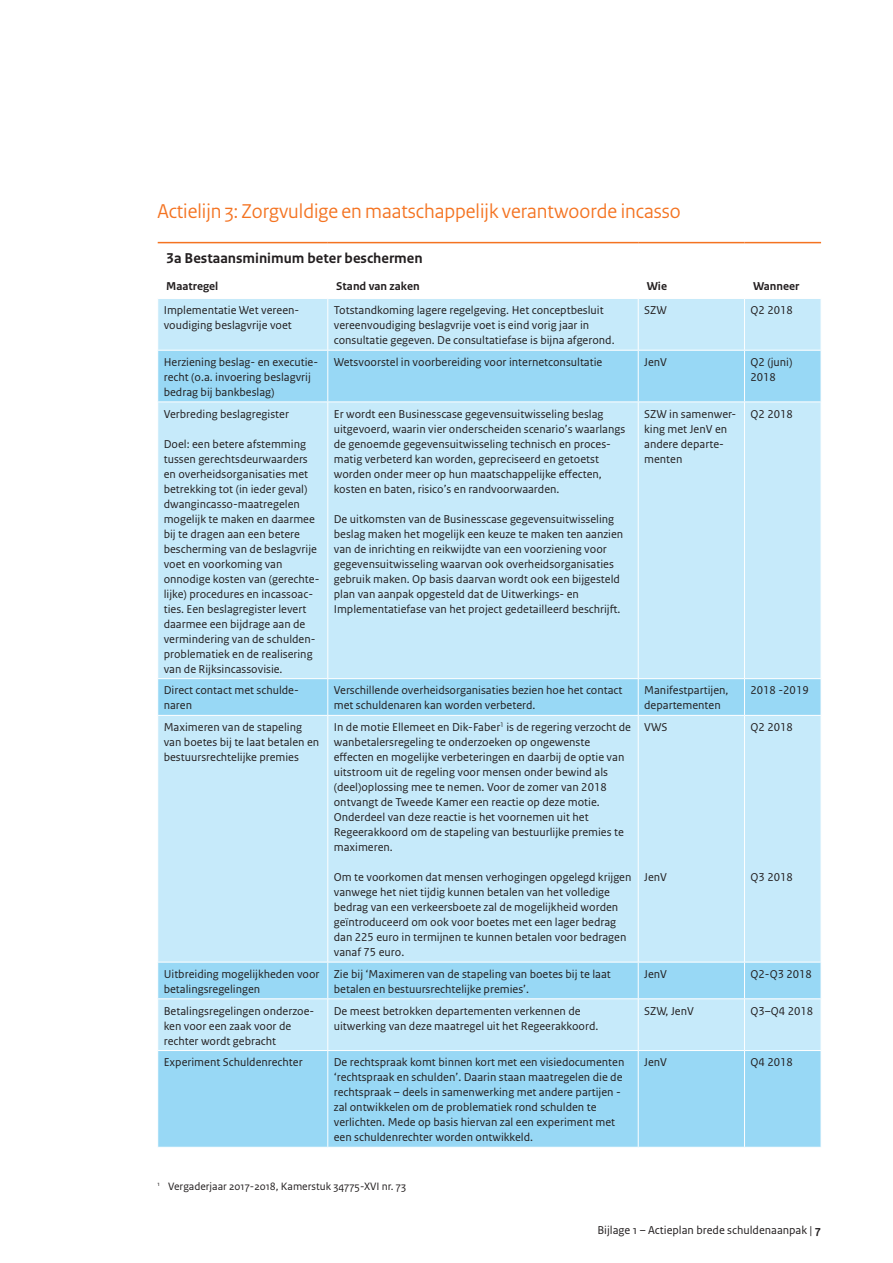
<style>
.page{position:relative;width:893px;height:1263px;background:#fff}
.page>*{position:absolute;margin:0;border:0;box-sizing:border-box;transform-origin:0 0}
._04_RO_Paragraafkop{font:21px "Rijksoverheid Sans Heading";color:#f47321}
._30_RO_Tabel_Kop{font:700 15px "Rijksoverheid Sans Text";color:#231f20}
._32_RO_Tabel_Broodte{font:12px/15px "Rijksoverheid Sans Text";color:#231f20}
._31_RO_Tabel_Tussenk{font:700 12px "Rijksoverheid Sans Text";color:#231f20}
._14_RO_Voetnoot{font:11.25px "Rijksoverheid Sans Text";color:#231f20}
.s1{font-weight:700}
</style>
<div class="page">
<div style="left:158px;top:299px;width:663px;height:51px;background:#c6eafa"></div>
<svg style="left:158px;top:351px;width:663px;height:796px;background:#b9e5f8"></svg>
<hr style="left:327px;top:299px;width:1px;height:51px;background:#fff">
<hr style="left:638px;top:299px;width:1px;height:51px;background:#fff">
<hr style="left:744px;top:299px;width:1px;height:51px;background:#fff">
<hr style="left:327px;top:351px;width:1px;height:50px;background:#fff">
<hr style="left:638px;top:351px;width:1px;height:50px;background:#fff">
<hr style="left:744px;top:351px;width:1px;height:50px;background:#fff">
<hr style="left:157px;top:401px;width:171px;height:1px;background:#fff">
<hr style="left:328px;top:401px;width:310px;height:1px;background:#fff">
<hr style="left:327px;top:402px;width:1px;height:276px;background:#fff">
<hr style="left:638px;top:401px;width:106px;height:1px;background:#fff">
<hr style="left:638px;top:402px;width:1px;height:276px;background:#fff">
<hr style="left:744px;top:401px;width:77px;height:1px;background:#fff">
<hr style="left:744px;top:402px;width:1px;height:276px;background:#fff">
<hr style="left:157px;top:678px;width:171px;height:1px;background:#fff">
<hr style="left:328px;top:678px;width:310px;height:1px;background:#fff">
<hr style="left:327px;top:679px;width:1px;height:36px;background:#fff">
<hr style="left:638px;top:678px;width:106px;height:1px;background:#fff">
<hr style="left:638px;top:679px;width:1px;height:36px;background:#fff">
<hr style="left:744px;top:678px;width:77px;height:1px;background:#fff">
<hr style="left:744px;top:679px;width:1px;height:36px;background:#fff">
<hr style="left:157px;top:715px;width:171px;height:1px;background:#fff">
<hr style="left:328px;top:715px;width:310px;height:1px;background:#fff">
<hr style="left:327px;top:716px;width:1px;height:246px;background:#fff">
<hr style="left:638px;top:715px;width:106px;height:1px;background:#fff">
<hr style="left:638px;top:716px;width:1px;height:246px;background:#fff">
<hr style="left:744px;top:715px;width:77px;height:1px;background:#fff">
<hr style="left:744px;top:716px;width:1px;height:246px;background:#fff">
<hr style="left:157px;top:962px;width:171px;height:1px;background:#fff">
<hr style="left:328px;top:962px;width:310px;height:1px;background:#fff">
<hr style="left:327px;top:962px;width:1px;height:36px;background:#fff">
<hr style="left:638px;top:962px;width:106px;height:1px;background:#fff">
<hr style="left:638px;top:962px;width:1px;height:36px;background:#fff">
<hr style="left:744px;top:962px;width:77px;height:1px;background:#fff">
<hr style="left:744px;top:962px;width:1px;height:36px;background:#fff">
<hr style="left:157px;top:998px;width:171px;height:1px;background:#fff">
<hr style="left:328px;top:998px;width:310px;height:1px;background:#fff">
<hr style="left:327px;top:999px;width:1px;height:51px;background:#fff">
<hr style="left:638px;top:998px;width:106px;height:1px;background:#fff">
<hr style="left:638px;top:999px;width:1px;height:51px;background:#fff">
<hr style="left:744px;top:998px;width:77px;height:1px;background:#fff">
<hr style="left:744px;top:999px;width:1px;height:51px;background:#fff">
<hr style="left:157px;top:1050px;width:171px;height:1px;background:#fff">
<hr style="left:328px;top:1050px;width:310px;height:1px;background:#fff">
<hr style="left:327px;top:1051px;width:1px;height:96px;background:#fff">
<hr style="left:638px;top:1050px;width:106px;height:1px;background:#fff">
<hr style="left:638px;top:1051px;width:1px;height:96px;background:#fff">
<hr style="left:744px;top:1050px;width:77px;height:1px;background:#fff">
<hr style="left:744px;top:1051px;width:1px;height:96px;background:#fff">
<hr style="left:158px;top:242px;width:170px;height:1px;background:#f47321">
<hr style="left:328px;top:242px;width:310px;height:1px;background:#f47321">
<hr style="left:638px;top:242px;width:106px;height:1px;background:#f47321">
<hr style="left:744px;top:242px;width:77px;height:1px;background:#f47321">
<p class="_04_RO_Paragraafkop" style="left:157px;top:199px;width:525px">Actielijn 3: Zorgvuldige en maatschappelijk verantwoorde incasso</p>
<p class="_30_RO_Tabel_Kop" style="left:166px;top:250px;width:258px">3a Bestaansminimum beter beschermen</p>
<p class="_31_RO_Tabel_Tussenk" style="left:166px;top:279px;width:54px">Maatregel</p>
<p class="_31_RO_Tabel_Tussenk" style="left:336px;top:279px;width:85px">Stand van zaken</p>
<p class="_31_RO_Tabel_Tussenk" style="left:647px;top:279px;width:22px">Wie</p>
<p class="_31_RO_Tabel_Tussenk" style="left:753px;top:279px;width:48px">Wanneer</p>
<p class="_32_RO_Tabel_Broodte" style="left:164px;top:303px;width:135px">Implementatie Wet vereen&shy;voudiging beslagvrije voet</p>
<p class="_32_RO_Tabel_Broodte" style="left:334px;top:303px;width:282px">Totstandkoming lagere regelgeving. Het conceptbesluit vereenvoudiging beslagvrije voet is eind vorig jaar in consultatie gegeven. De consultatiefase is bijna afgerond.</p>
<p class="_32_RO_Tabel_Broodte" style="left:644px;top:303px;width:24px">SZW</p>
<p class="_32_RO_Tabel_Broodte" style="left:750px;top:303px;width:44px">Q2 2018</p>
<p class="_32_RO_Tabel_Broodte" style="left:164px;top:355px;width:156px">Herziening beslag- en executie&shy;recht (o.a. invoering beslagvrij bedrag bij bankbeslag)</p>
<p class="_32_RO_Tabel_Broodte" style="left:334px;top:355px;width:270px">Wetsvoorstel in voorbereiding voor internetconsultatie</p>
<p class="_32_RO_Tabel_Broodte" style="left:644px;top:355px;width:24px">JenV</p>
<p class="_32_RO_Tabel_Broodte" style="left:750px;top:355px;width:43px">Q2 (juni)<br>2018</p>
<p class="_32_RO_Tabel_Broodte" style="left:164px;top:406px;width:127px">Verbreding beslagregister</p>
<p class="_32_RO_Tabel_Broodte" style="left:164px;top:436px;width:157px">Doel: een betere afstemming tussen gerechtsdeurwaarders en overheidsorganisaties met betrekking tot (in ieder geval) dwangincasso-maatregelen mogelijk te maken en daarmee bij te dragen aan een betere bescherming van de beslagvrije voet en voorkoming van onnodige kosten van (gerechte&shy;lijke) procedures en incassoac&shy;ties. Een beslagregister levert daarmee een bijdrage aan de vermindering van de schulden&shy;problematiek en de realisering van de Rijksincassovisie.</p>
<p class="_32_RO_Tabel_Broodte" style="left:334px;top:406px;width:293px">Er wordt een Businesscase gegevensuitwisseling beslag uitgevoerd, waarin vier onderscheiden scenario’s waarlangs de genoemde gegevensuitwisseling technisch en proces&shy;matig verbeterd kan worden, gepreciseerd en getoetst worden onder meer op hun maatschappelijke effecten, kosten en baten, risico’s en randvoorwaarden.</p>
<p class="_32_RO_Tabel_Broodte" style="left:334px;top:511px;width:291px">De uitkomsten van de Businesscase gegevensuitwisseling beslag maken het mogelijk een keuze te maken ten aanzien van de inrichting en reikwijdte van een voorziening voor gegevensuitwisseling waarvan ook overheidsorganisaties gebruik maken. Op basis daarvan wordt ook een bijgesteld plan van aanpak opgesteld dat de Uitwerkings- en Implementatiefase van het project gedetailleerd beschrijft.</p>
<p class="_32_RO_Tabel_Broodte" style="left:644px;top:406px;width:94px">SZW in samenwer&shy;king met JenV en andere departe&shy;menten</p>
<p class="_32_RO_Tabel_Broodte" style="left:750px;top:406px;width:44px">Q2 2018</p>
<p class="_32_RO_Tabel_Broodte" style="left:164px;top:683px;width:135px">Direct contact met schulde&shy;naren</p>
<p class="_32_RO_Tabel_Broodte" style="left:334px;top:683px;width:290px">Verschillende overheidsorganisaties bezien hoe het contact met schuldenaren kan worden verbeterd.</p>
<p class="_32_RO_Tabel_Broodte" style="left:644px;top:683px;width:86px">Manifestpartijen, departementen</p>
<p class="_32_RO_Tabel_Broodte" style="left:750px;top:683px;width:60px">2018 -2019</p>
<p class="_32_RO_Tabel_Broodte" style="left:164px;top:720px;width:157px">Maximeren van de stapeling van boetes bij te laat betalen en bestuursrechtelijke premies</p>
<p class="_32_RO_Tabel_Broodte" style="left:334px;top:720px;width:299px">In de motie Ellemeet en Dik-Faber<sup>1</sup> is de regering verzocht de wanbetalersregeling te onderzoeken op ongewenste effecten en mogelijke verbeteringen en daarbij de optie van uitstroom uit de regeling voor mensen onder bewind als (deel)oplossing mee te nemen. Voor de zomer van 2018 ontvangt de Tweede Kamer een reactie op deze motie.<br>Onderdeel van deze reactie is het voornemen uit het Regeerakkoord om de stapeling van bestuurlijke premies te maximeren.</p>
<p class="_32_RO_Tabel_Broodte" style="left:334px;top:870px;width:299px">Om te voorkomen dat mensen verhogingen opgelegd krijgen vanwege het niet tijdig kunnen betalen van het volledige bedrag van een verkeersboete zal de mogelijkheid worden geïntroduceerd om ook voor boetes met een lager bedrag dan 225 euro in termijnen te kunnen betalen voor bedragen vanaf 75 euro.</p>
<p class="_32_RO_Tabel_Broodte" style="left:750px;top:720px;width:44px">Q2 2018</p>
<p class="_32_RO_Tabel_Broodte" style="left:644px;top:720px;width:25px">VWS</p>
<p class="_32_RO_Tabel_Broodte" style="left:750px;top:870px;width:44px">Q3 2018</p>
<p class="_32_RO_Tabel_Broodte" style="left:644px;top:870px;width:24px">JenV</p>
<p class="_32_RO_Tabel_Broodte" style="left:164px;top:966px;width:157px">Uitbreiding mogelijkheden voor betalingsregelingen</p>
<p class="_32_RO_Tabel_Broodte" style="left:334px;top:966px;width:278px">Zie bij ‘Maximeren van de stapeling van boetes bij te laat betalen en bestuursrechtelijke premies’.</p>
<p class="_32_RO_Tabel_Broodte" style="left:644px;top:966px;width:24px">JenV</p>
<p class="_32_RO_Tabel_Broodte" style="left:750px;top:966px;width:63px">Q2-Q3 2018</p>
<p class="_32_RO_Tabel_Broodte" style="left:164px;top:1003px;width:152px">Betalingsregelingen onderzoe&shy;ken voor een zaak voor de rechter wordt gebracht</p>
<p class="_32_RO_Tabel_Broodte" style="left:334px;top:1003px;width:266px">De meest betrokken departementen verkennen de uitwerking van deze maatregel uit het Regeerakkoord.</p>
<p class="_32_RO_Tabel_Broodte" style="left:644px;top:1003px;width:51px">SZW, JenV</p>
<p class="_32_RO_Tabel_Broodte" style="left:750px;top:1003px;width:64px">Q3–Q4 2018</p>
<p class="_32_RO_Tabel_Broodte" style="left:164px;top:1055px;width:140px">Experiment Schuldenrechter</p>
<p class="_32_RO_Tabel_Broodte" style="left:334px;top:1055px;width:292px">De rechtspraak komt binnen kort met een visiedocumenten ‘rechtspraak en schulden’. Daarin staan maatregelen die de rechtspraak – deels in samenwerking met andere partijen - zal ontwikkelen om de problematiek rond schulden te verlichten. Mede op basis hiervan zal een experiment met een schuldenrechter worden ontwikkeld.</p>
<p class="_32_RO_Tabel_Broodte" style="left:644px;top:1055px;width:24px">JenV</p>
<p class="_32_RO_Tabel_Broodte" style="left:750px;top:1055px;width:44px">Q4 2018</p>
<p class="_14_RO_Voetnoot" style="left:157px;top:1180px;width:250px"><sup>1</sup> Vergaderjaar 2017-2018, Kamerstuk 34775-XVI nr. 73</p>
<p class="_32_RO_Tabel_Broodte" style="left:597px;top:1223px;width:225px">Bijlage 1 – Actieplan brede schuldenaanpak | <span class="s1">7</span></p>
</div>
